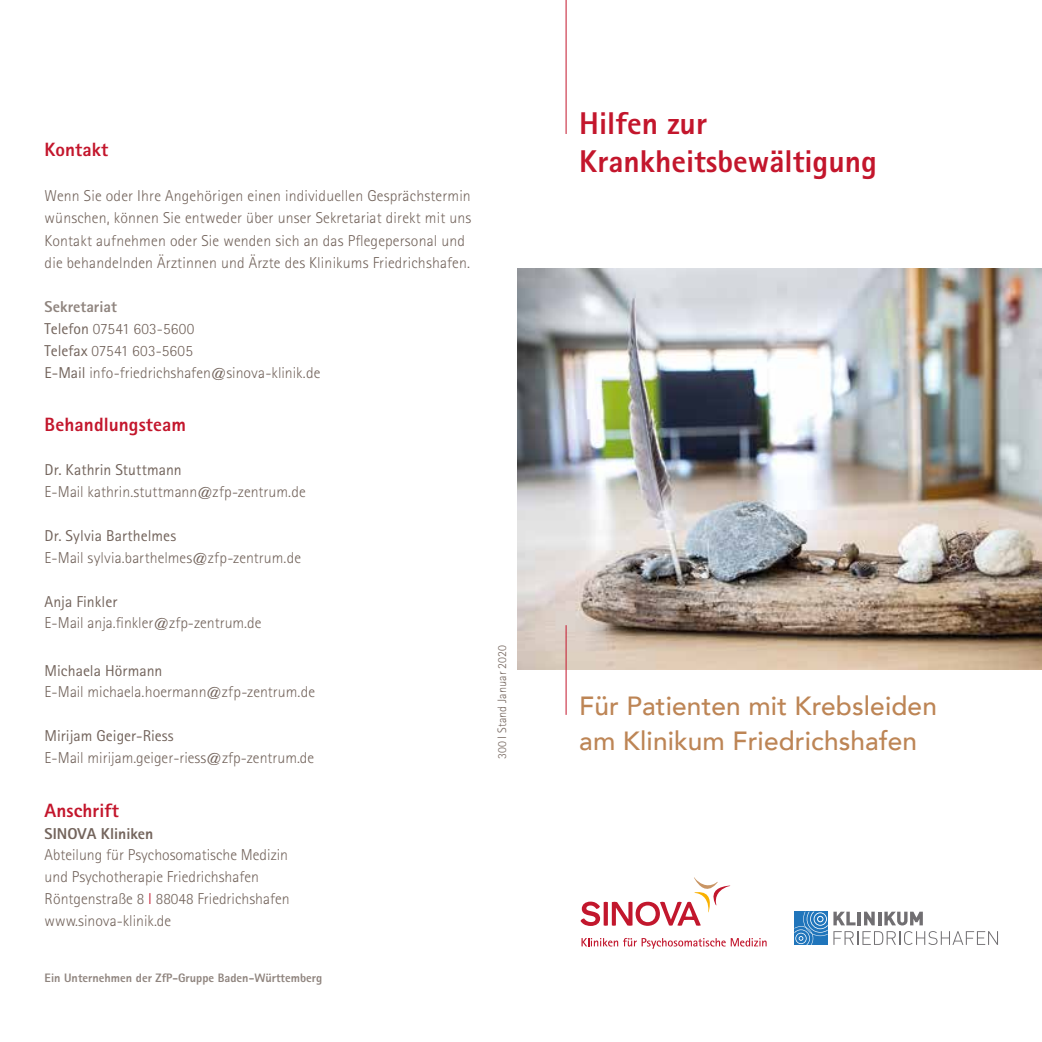
<style>
.page{position:relative;width:1042px;height:1042px;background:#fff}
.page>*{position:absolute;margin:0;border:0;box-sizing:border-box;transform-origin:0 0}
.t1{font:800 31.5px/37.8px "Agfa Rotis Sans Serif";color:#c3162c}
.t2{font:500 26.25px/35px "Avenir LT";letter-spacing:.005em;color:#bd8555}
.t3{font:800 19.25px "Agfa Rotis Sans Serif";letter-spacing:.005em;color:#c3162c}
.t4{font:300 15.75px/21.9px "Agfa Rotis Sans Serif";letter-spacing:.005em;color:#73645c}
.t5{font:15.75px "Agfa Rotis Sans Serif";color:#73645c}
.t6{font:800 15.75px "Agfa Rotis Sans Serif";color:#73645c}
.t7{font:800 12.25px "Agfa Rotis Sans Serif";color:#8f847e}
.t8{font:300 12.25px "Agfa Rotis Sans Serif";color:#73645c}
.s1{font-weight:800;color:#8f847e}
.s2{font-weight:400}
.s3{color:#c3162c}
</style>
<div class="page">
<img style="left:517px;top:268px;width:525px;height:402px">
<hr style="left:566px;top:625px;width:1px;height:90px;background:#c3162c">
<hr style="left:566px;top:0;width:1px;height:134px;background:#c3162c">
<svg style="left:580px;top:877px;width:150px;height:49px"></svg>
<svg style="left:581px;top:938px;width:185px;height:11px"></svg>
<svg style="left:794px;top:911px;width:204px;height:34px"></svg>
<p class="t3" style="left:45px;top:137px;width:65px">Kontakt</p>
<p class="t4" style="left:45px;top:184px;width:428px;line-height:22.4px">Wenn Sie oder Ihre Angehörigen einen individuellen Gesprächstermin wünschen, können Sie entweder über unser Sekretariat direkt mit uns Kontakt aufnehmen oder Sie wenden sich an das Pflegepersonal und die behandelnden Ärztinnen und Ärzte des Klinikums Friedrichshafen.</p>
<p class="t4" style="left:45px;top:296px;width:277px"><span class="s1">Sekretariat<br></span><span class="s2">Telefon</span> 07541 603-5600<br><span class="s2">Telefax</span> 07541 603-5605<br><span class="s2">E-Mail</span> info-friedrichshafen@sinova-klinik.de</p>
<p class="t3" style="left:45px;top:413px;width:143px">Behandlungsteam</p>
<p class="t5" style="left:45px;top:461px;width:139px">Dr. Kathrin Stuttmann</p>
<p class="t4" style="left:45px;top:481px;width:263px">E-Mail kathrin.stuttmann@zfp-zentrum.de</p>
<p class="t5" style="left:45px;top:526px;width:133px">Dr. Sylvia Barthelmes</p>
<p class="t4" style="left:45px;top:546px;width:258px">E-Mail sylvia.barthelmes@zfp-zentrum.de</p>
<p class="t5" style="left:45px;top:592px;width:74px">Anja Finkler</p>
<p class="t4" style="left:45px;top:612px;width:218px">E-Mail anja.finkler@zfp-zentrum.de</p>
<p class="t5" style="left:45px;top:661px;width:119px">Michaela Hörmann</p>
<p class="t4" style="left:45px;top:681px;width:272px">E-Mail michaela.hoermann@zfp-zentrum.de</p>
<p class="t5" style="left:45px;top:726px;width:130px">Mirijam Geiger-Riess</p>
<p class="t4" style="left:45px;top:747px;width:271px">E-Mail mirijam.geiger-riess@zfp-zentrum.de</p>
<p class="t3" style="left:45px;top:798px;width:76px">Anschrift</p>
<p class="t6" style="left:45px;top:823px;width:110px">SINOVA Kliniken</p>
<p class="t4" style="left:45px;top:844px;width:246px">Abteilung für Psychosomatische Medizin und Psychotherapie Friedrichshafen Röntgenstraße 8 <span class="s3">I</span> 88048 Friedrichshafen www.sinova-klinik.de</p>
<p class="t7" style="left:45px;top:970px;width:279px">Ein Unternehmen der ZfP-Gruppe Baden-Württemberg</p>
<p class="t8" style="left:495px;top:759px;width:115px;rotate:-90deg">300 I Stand Januar 2020</p>
<h1 class="t1" style="left:579px;top:104px;width:299px">Hilfen zur<br>Krankheitsbewältigung</h1>
<h2 class="t2" style="left:579px;top:688px;width:359px">Für Patienten mit Krebsleiden am Klinikum Friedrichshafen</h2>
</div>
